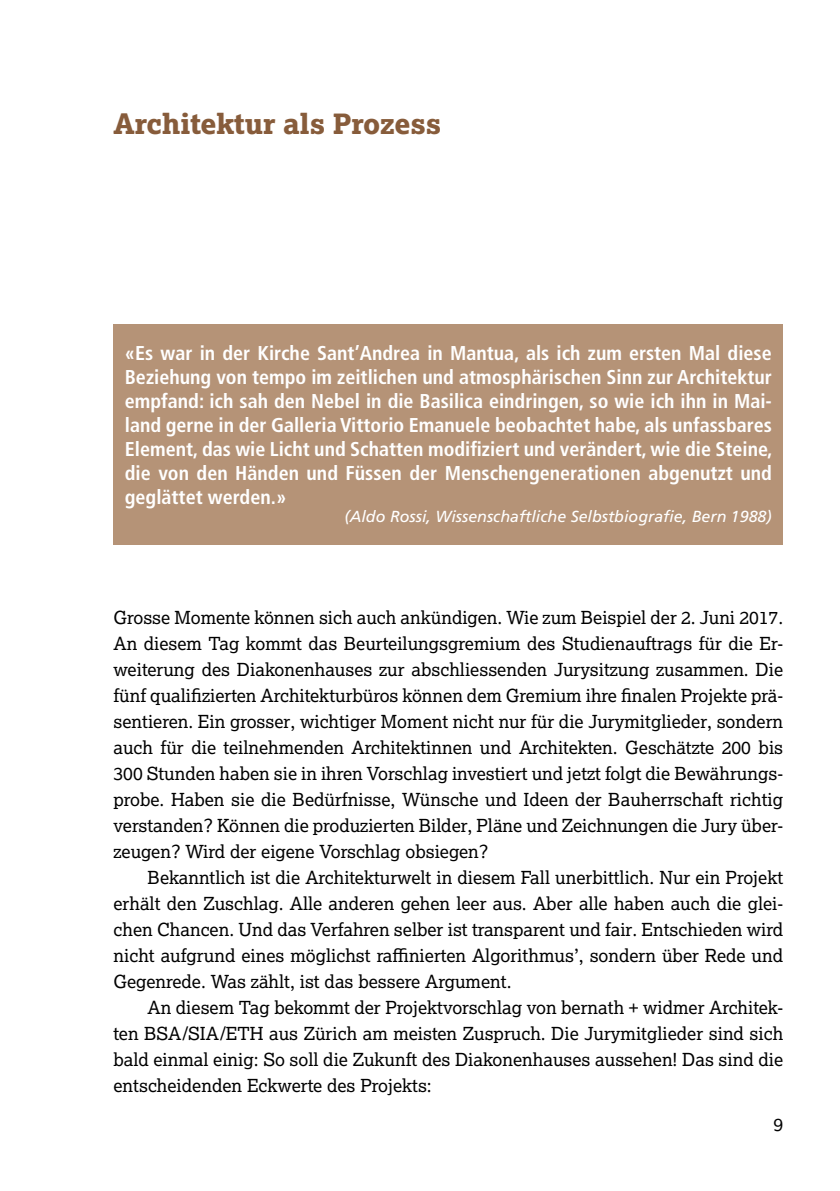
<style>
.page{position:relative;width:840px;height:1191px;background:#fff}
.page>*{position:absolute;margin:0;border:0;box-sizing:border-box;transform-origin:0 0}
.t1{font:800 28px "Lexia";color:#875c3b}
.t2{font:700 condensed 20px/24px "Frutiger";color:#fff;text-align:justify}
.t3{font:18px/26px "Lexia";color:#000;text-align:justify}
.t4{font:italic 16px "Frutiger";color:#fff}
</style>
<div class="page">
<div style="left:113px;top:324px;width:669px;height:220px;background:#b59377"></div>
<h1 class="t1" style="left:113px;top:105px;width:329px">Architektur als Prozess</h1>
<p class="t2" style="left:125px;top:341px;width:649px">«Es war in der Kirche Sant’Andrea in Mantua, als ich zum ersten Mal diese Beziehung von tempo im zeitlichen und atmosphärischen Sinn zur Architektur empfand: ich sah den Nebel in die Basilica eindringen, so wie ich ihn in Mai&shy;land gerne in der Galleria Vittorio Emanuele beobachtet habe, als unfassbares Element, das wie Licht und Schatten modifiziert und verändert, wie die Steine, die von den Händen und Füssen der Menschengenerationen abgenutzt und geglättet werden.»</p>
<p class="t4" style="left:344px;top:507px;width:428px">(Aldo Rossi, Wissenschaftliche Selbstbiografie, Bern 1988)</p>
<p class="t3" style="left:113px;top:604px;width:671px">Grosse Momente können sich auch ankündigen. Wie zum Beispiel der 2. Juni 2017.<br>An diesem Tag kommt das Beurteilungsgremium des Studienauftrags für die Er&shy;weiterung des Diakonenhauses zur abschliessenden Jurysitzung zusammen. Die fünf qualifizierten Architekturbüros können dem Gremium ihre finalen Projekte prä&shy;sentieren. Ein grosser, wichtiger Moment nicht nur für die Jurymitglieder, sondern auch für die teilnehmenden Architektinnen und Architekten. Geschätzte 200 bis 300 Stunden haben sie in ihren Vorschlag investiert und jetzt folgt die Bewährungs&shy;probe. Haben sie die Bedürfnisse, Wünsche und Ideen der Bauherrschaft richtig verstanden? Können die produzierten Bilder, Pläne und Zeichnungen die Jury über&shy;zeugen? Wird der eigene Vorschlag obsiegen?</p>
<p class="t3" style="left:113px;top:864px;width:670px;text-indent:34px">Bekanntlich ist die Architekturwelt in diesem Fall unerbittlich. Nur ein Projekt erhält den Zuschlag. Alle anderen gehen leer aus. Aber alle haben auch die glei&shy;chen Chancen. Und das Verfahren selber ist transparent und fair. Entschieden wird nicht aufgrund eines möglichst raffinierten Algorithmus’, sondern über Rede und Gegenrede. Was zählt, ist das bessere Argument.</p>
<p class="t3" style="left:113px;top:994px;width:670px;text-indent:34px">An diesem Tag bekommt der Projektvorschlag von bernath + widmer Architek&shy;ten BSA/SIA/ETH aus Zürich am meisten Zuspruch. Die Jurymitglieder sind sich bald einmal einig: So soll die Zukunft des Diakonenhauses aussehen! Das sind die entscheidenden Eckwerte des Projekts:</p>
<p class="t3" style="left:773px;top:1111px;width:11px">9</p>
</div>
